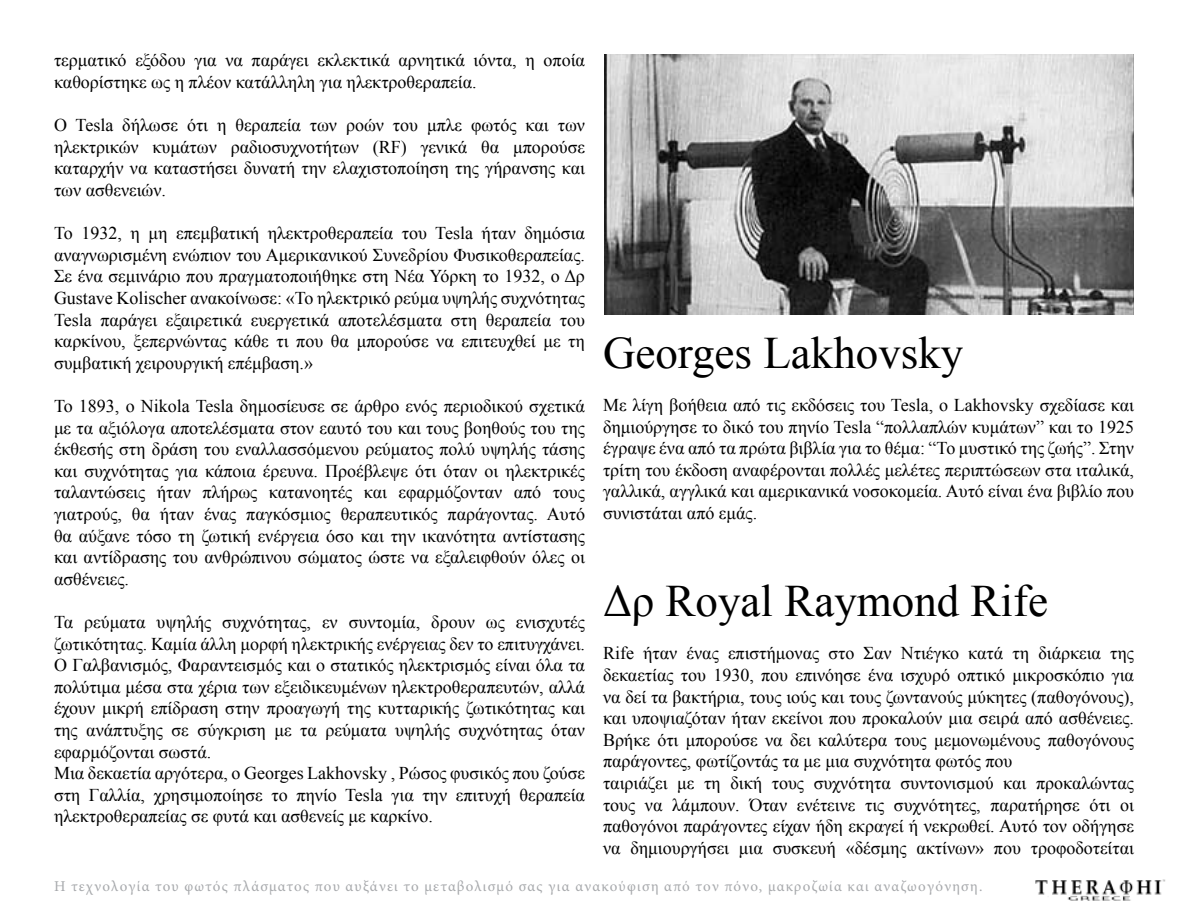
<style>
.page{position:relative;width:1188px;height:918px;background:#fff}
.page>*{position:absolute;margin:0;border:0;box-sizing:border-box;transform-origin:0 0}
.t1{font:45px "Times New Roman";color:#000}
.t2{font:18px/21.6px "Times New Roman";color:#000;text-align:justify}
.t3{font:15px "Minion Pro";letter-spacing:.075em;color:#a7a9ac}
</style>
<div class="page">
<img style="left:1035px;top:880px;width:130px;height:21px">
<img style="left:604px;top:54px;width:530px;height:260px">
<p class="t2" style="left:54px;top:49px;width:532px">τερματικό εξόδου για να παράγει εκλεκτικά αρνητικά ιόντα, η οποία καθορίστηκε ως η πλέον κατάλληλη για ηλεκτροθεραπεία.</p>
<p class="t2" style="left:54px;top:114px;width:533px">Ο Tesla δήλωσε ότι η θεραπεία των ροών του μπλε φωτός και των ηλεκτρικών κυμάτων ραδιοσυχνοτήτων (RF) γενικά θα μπορούσε καταρχήν να καταστήσει δυνατή την ελαχιστοποίηση της γήρανσης και των ασθενειών.</p>
<p class="t2" style="left:54px;top:222px;width:533px">Το 1932, η μη επεμβατική ηλεκτροθεραπεία του Tesla ήταν δημόσια αναγνωρισμένη ενώπιον του Αμερικανικού Συνεδρίου Φυσικοθεραπείας.<br>Σε ένα σεμινάριο που πραγματοποιήθηκε στη Νέα Υόρκη το 1932, ο Δρ Gustave Kolischer ανακοίνωσε: «Το ηλεκτρικό ρεύμα υψηλής συχνότητας Tesla παράγει εξαιρετικά ευεργετικά αποτελέσματα στη θεραπεία του καρκίνου, ξεπερνώντας κάθε τι που θα μπορούσε να επιτευχθεί με τη συμβατική χειρουργική επέμβαση.»</p>
<p class="t2" style="left:54px;top:395px;width:533px">Το 1893, ο Nikola Tesla δημοσίευσε σε άρθρο ενός περιοδικού σχετικά με τα αξιόλογα αποτελέσματα στον εαυτό του και τους βοηθούς του της έκθεσής στη δράση του εναλλασσόμενου ρεύματος πολύ υψηλής τάσης και συχνότητας για κάποια έρευνα. Προέβλεψε ότι όταν οι ηλεκτρικές ταλαντώσεις ήταν πλήρως κατανοητές και εφαρμόζονταν από τους γιατρούς, θα ήταν ένας παγκόσμιος θεραπευτικός παράγοντας. Αυτό θα αύξανε τόσο τη ζωτική ενέργεια όσο και την ικανότητα αντίστασης και αντίδρασης του ανθρώπινου σώματος ώστε να εξαλειφθούν όλες οι ασθένειες.</p>
<p class="t2" style="left:54px;top:611px;width:533px;text-align:left">Τα ρεύματα υψηλής συχνότητας, εν συντομία, δρουν ως ενισχυτές ζωτικότητας. Καμία άλλη μορφή ηλεκτρικής ενέργειας δεν το επιτυγχάνει.<br>Ο Γαλβανισμός, Φαραντεισμός και ο στατικός ηλεκτρισμός είναι όλα τα πολύτιμα μέσα στα χέρια των εξειδικευμένων ηλεκτροθεραπευτών, αλλά έχουν μικρή επίδραση στην προαγωγή της κυτταρικής ζωτικότητας και της ανάπτυξης σε σύγκριση με τα ρεύματα υψηλής συχνότητας όταν εφαρμόζονται σωστά.<br>Μια δεκαετία αργότερα, ο Georges Lakhovsky , Ρώσος φυσικός που ζούσε στη Γαλλία, χρησιμοποίησε το πηνίο Tesla για την επιτυχή θεραπεία ηλεκτροθεραπείας σε φυτά και ασθενείς με καρκίνο.</p>
<h1 class="t1" style="left:603px;top:322px;width:362px">Georges Lakhovsky</h1>
<p class="t2" style="left:603px;top:394px;width:533px">Με λίγη βοήθεια από τις εκδόσεις του Tesla, ο Lakhovsky σχεδίασε και δημιούργησε το δικό του πηνίο Tesla “πολλαπλών κυμάτων” και το 1925 έγραψε ένα από τα πρώτα βιβλία για το θέμα: “Το μυστικό της ζωής”. Στην τρίτη του έκδοση αναφέρονται πολλές μελέτες περιπτώσεων στα ιταλικά, γαλλικά, αγγλικά και αμερικανικά νοσοκομεία. Αυτό είναι ένα βιβλίο που συνιστάται από εμάς.</p>
<h1 class="t1" style="left:603px;top:571px;width:447px">Δρ Royal Raymond Rife</h1>
<p class="t2" style="left:603px;top:642px;width:533px;text-align:left">Rife ήταν ένας επιστήμονας στο Σαν Ντιέγκο κατά τη διάρκεια της δεκαετίας του 1930, που επινόησε ένα ισχυρό οπτικό μικροσκόπιο για να δεί τα βακτήρια, τους ιούς και τους ζωντανούς μύκητες (παθογόνους), και υποψιαζόταν ήταν εκείνοι που προκαλούν μια σειρά από ασθένειες.<br>Βρήκε ότι μπορούσε να δει καλύτερα τους μεμονωμένους παθογόνους παράγοντες, φωτίζοντάς τα με μια συχνότητα φωτός που<br>ταιριάζει με τη δική τους συχνότητα συντονισμού και προκαλώντας τους να λάμπουν. Όταν ενέτεινε τις συχνότητες, παρατήρησε ότι οι παθογόνοι παράγοντες είχαν ήδη εκραγεί ή νεκρωθεί. Αυτό τον οδήγησε να δημιουργήσει μια συσκευή «δέσμης ακτίνων» που τροφοδοτείται</p>
<p class="t3" style="left:54px;top:876px;width:930px">Η τεχνολογία του φωτός πλάσματος που αυξάνει το μεταβολισμό σας για ανακούφιση από τον πόνο, μακροζωία και αναζωογόνηση.</p>
</div>
